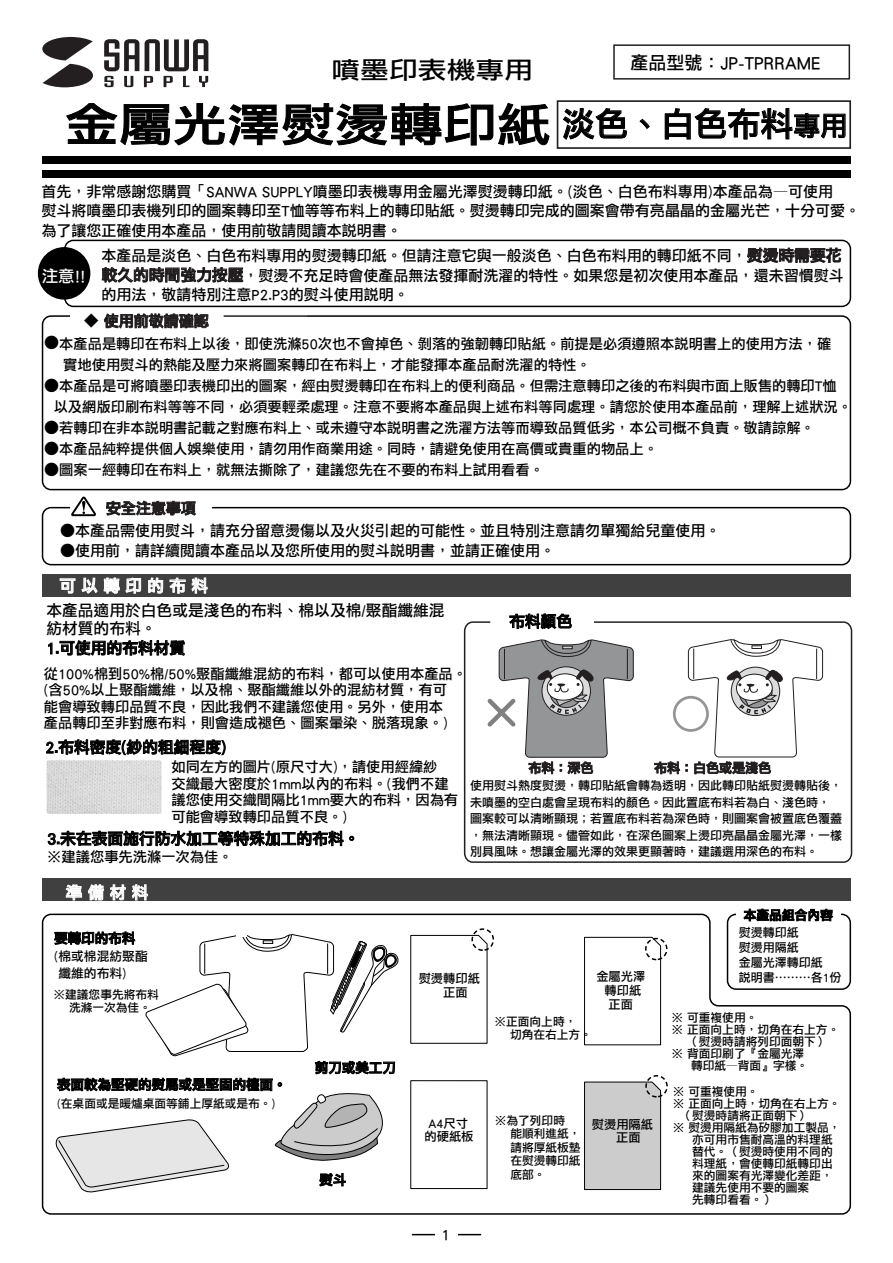
<style>
.page{position:relative;width:893px;height:1263px;background:#fff}
.page>*{position:absolute;margin:0;border:0;box-sizing:border-box;transform-origin:0 0}
.t1{font:45px "DF Li Hei Md HK BF";color:#000;scale:1.2 1}
.t2{font:24px "DF Li Hei Md HK BF";color:#000;scale:1.2 1}
.t3{font:18px "DF Li Hei Md HK BF";color:#000}
.t4{font:16.5px "DF Li Hei Md HK BF";color:#fff}
.t5{font:15.75px/18px "DF Li Hei Md HK BF";color:#000}
.t6{font:15px/19.5px "DF Li Hei Md HK BF";color:#000}
.t7{font:14.25px/16.5px "DF Li Hei Md HK BF";color:#000}
.t8{font:13.5px "DF Li Hei Md HK BF";color:#000}
.t9{font:13.05px "DF Li Hei Md HK BF";color:#000}
.t10{font:12.75px/16.5px "DF Li Hei Md HK BF";color:#000}
.t11{font:12.3px/13.6px "DF Li Hei Md HK BF";color:#000}
.t12{font:12.15px/13.5px "DF Li Hei Md HK BF";color:#000;text-align:center}
.t13{font:12px/16.5px "DF Li Hei Md HK BF";color:#000}
.t14{font:11.7px/13.5px "DF Li Hei Md HK BF";color:#000}
.s1{font-size:33px}
.s2{font-size:27px}
.s3{font-size:15.75px}
.s4{font-size:15px}
</style>
<div class="page">
<hr style="left:412px;top:1234px;width:69px;height:1px;background:#000">
<div style="left:435px;top:1229px;width:23px;height:14px;background:#fff"></div>
<div style="left:43px;top:878px;width:807px;height:23px;background:#404040"></div>
<div style="left:42px;top:156px;width:808px;height:8px;background:#000"></div>
<div style="left:42px;top:170px;width:808px;height:8px;background:#000"></div>
<svg style="left:41px;top:913px;width:810px;height:302px"></svg>
<div style="left:42px;top:315px;width:809px;height:175px;border:2px solid #000;border-radius:9px"></div>
<svg style="left:71px;top:496px;width:25px;height:21px"></svg>
<div style="left:42px;top:507px;width:809px;height:58px;border:2px solid #000;border-radius:9px"></div>
<div style="left:64px;top:240px;width:787px;height:67px;border:2px solid #000;border-radius:9px"></div>
<div style="left:43px;top:574px;width:807px;height:22px;background:#404040"></div>
<svg style="left:410px;top:934px;width:78px;height:110px"></svg>
<div style="left:411px;top:1081px;width:76px;height:108px;background:#fff"></div>
<div style="left:410px;top:1080px;width:77px;height:109px;border:1px solid #000"></div>
<div style="left:38px;top:247px;width:52px;height:53px;background:#000;border-radius:50%"></div>
<div style="left:471px;top:928px;width:23px;height:23px;border:2px dashed #000;border-radius:50%"></div>
<svg style="left:583px;top:936px;width:85px;height:254px"></svg>
<svg style="left:104px;top:39px;width:104px;height:48px"></svg>
<svg style="left:42px;top:37px;width:51px;height:50px"></svg>
<div style="left:613px;top:44px;width:237px;height:36px;border:2px solid #231f20"></div>
<div style="left:556px;top:100px;width:295px;height:49px;border:2px solid #231f20"></div>
<svg style="left:563px;top:108px;width:64px;height:32px"></svg>
<svg style="left:639px;top:119px;width:10px;height:10px"></svg>
<svg style="left:665px;top:108px;width:180px;height:31px"></svg>
<svg style="left:66px;top:103px;width:483px;height:43px"></svg>
<div style="left:71px;top:312px;width:188px;height:25px;background:#fff"></div>
<svg style="left:104px;top:314px;width:105px;height:14px"></svg>
<hr style="left:224px;top:315px;width:82px;height:2px;background:#231f20">
<svg style="left:747px;top:248px;width:94px;height:15px"></svg>
<svg style="left:102px;top:267px;width:141px;height:16px"></svg>
<svg style="left:106px;top:501px;width:90px;height:15px"></svg>
<svg style="left:60px;top:578px;width:15px;height:15px"></svg>
<svg style="left:81px;top:578px;width:16px;height:16px"></svg>
<svg style="left:104px;top:578px;width:16px;height:15px"></svg>
<svg style="left:126px;top:578px;width:15px;height:16px"></svg>
<svg style="left:148px;top:578px;width:15px;height:15px"></svg>
<svg style="left:170px;top:578px;width:38px;height:16px"></svg>
<img style="left:47px;top:760px;width:115px;height:54px">
<div style="left:464px;top:621px;width:388px;height:242px;border:2px solid #231f20;border-radius:8px"></div>
<svg style="left:48px;top:640px;width:137px;height:16px"></svg>
<svg style="left:46px;top:739px;width:179px;height:16px"></svg>
<svg style="left:48px;top:830px;width:295px;height:16px"></svg>
<svg style="left:349px;top:836px;width:5px;height:5px"></svg>
<svg style="left:509px;top:613px;width:62px;height:16px"></svg>
<svg style="left:654px;top:639px;width:169px;height:136px"></svg>
<svg style="left:66px;top:885px;width:16px;height:15px"></svg>
<svg style="left:88px;top:884px;width:16px;height:16px"></svg>
<svg style="left:110px;top:885px;width:16px;height:15px"></svg>
<svg style="left:132px;top:885px;width:16px;height:15px"></svg>
<div style="left:735px;top:907px;width:105px;height:15px;background:#fff"></div>
<svg style="left:743px;top:909px;width:90px;height:12px"></svg>
<svg style="left:54px;top:932px;width:349px;height:261px"></svg>
<svg style="left:487px;top:639px;width:147px;height:135px"></svg>
<h2 class="t2" style="left:331px;top:58px;width:169px">噴墨印表機專用</h2>
<p class="t3" style="left:630px;top:54px;width:192px">產品型號：JP-TPRRAME</p>
<h1 class="t1" style="left:65px;top:102px;width:653px">金屬光澤熨燙轉印紙<span class="s1">淡色、白色布料</span><span class="s2">專用</span></h1>
<p class="t6" style="left:42px;top:181px;width:820px">首先，非常感謝您購買「SANWA SUPPLY噴墨印表機專用金屬光澤熨燙轉印紙。(淡色、白色布料專用)本產品為—可使用<br>熨斗將噴墨印表機列印的圖案轉印至T恤等等布料上的轉印貼紙。熨燙轉印完成的圖案會帶有亮晶晶的金屬光芒，十分可愛。為了讓您正確使用本產品，使用前敬請閱讀本說明書。</p>
<p class="t4" style="left:42px;top:267px;width:45px">注意!!</p>
<p class="t6" style="left:84px;top:311px;width:126px">◆ 使用前敬請確認</p>
<p class="t6" style="left:102px;top:246px;width:743px">本產品是淡色、白色布料專用的熨燙轉印紙。但請注意它與一般淡色、白色布料用的轉印紙不同，<span class="s3">熨燙時需要花較久的時間強力按壓</span>，熨燙不充足時會使產品無法發揮耐洗濯的特性。如果您是初次使用本產品，還未習慣熨斗的用法，敬請特別注意P2.P3的熨斗使用說明。</p>
<p class="t7" style="left:63px;top:333px;width:769px;line-height:21px;text-indent:-19px"><span class="s4">●</span>本產品是轉印在布料上以後，即使洗滌50次也不會掉色、剝落的強韌轉印貼紙。前提是必須遵照本說明書上的使用方法，確實地使用熨斗的熱能及壓力來將圖案轉印在布料上，才能發揮本產品耐洗濯的特性。</p>
<p class="t7" style="left:54px;top:375px;width:799px;line-height:21px;text-indent:-9px"><span class="s4">●</span>本產品是可將噴墨印表機印出的圖案，經由熨燙轉印在布料上的便利商品。但需注意轉印之後的布料與市面上販售的轉印T恤以及網版印刷布料等等不同，必須要輕柔處理。注意不要將本產品與上述布料等同處理。請您於使用本產品前，理解上述狀況。</p>
<p class="t7" style="left:44px;top:419px;width:772px"><span class="s4">●</span>若轉印在非本說明書記載之對應布料上、或未遵守本說明書之洗濯方法等而導致品質低劣，本公司概不負責。敬請諒解。</p>
<p class="t7" style="left:44px;top:440px;width:615px"><span class="s4">●</span>本產品純粹提供個人娛樂使用，請勿用作商業用途。同時，請避免使用在高價或貴重的物品上。</p>
<p class="t7" style="left:44px;top:461px;width:501px"><span class="s4">●</span>圖案一經轉印在布料上，就無法撕除了，建議您先在不要的布料上試用看看。</p>
<p class="t6" style="left:106px;top:498px;width:91px">安全注意事項</p>
<p class="t6" style="left:60px;top:521px;width:661px">●本產品需使用熨斗，請充分留意燙傷以及火災引起的可能性。並且特別注意請勿單獨給兒童使用。</p>
<p class="t6" style="left:60px;top:540px;width:496px">●使用前，請詳續閱讀本產品以及您所使用的熨斗說明書，並請正確使用。</p>
<p class="t4" style="left:59px;top:577px;width:150px">可 以 轉 印 的 布 料</p>
<p class="t5" style="left:46px;top:601px;width:400px">本產品適用於白色或是淺色的布料、棉以及棉/聚酯纖維混紡材質的布料。</p>
<p class="t7" style="left:44px;top:665px;width:425px">從100%棉到50%棉/50%聚酯纖維混紡的布料，都可以使用本產品。(含50%以上聚酯纖維，以及棉、聚酯纖維以外的混紡材質，有可<br>能會導致轉印品質不良，因此我們不建議您使用。另外，使用本<br>產品轉印至非對應布料，則會造成褪色、圖案暈染、脫落現象。)</p>
<p class="t5" style="left:509px;top:612px;width:64px">布料顏色</p>
<p class="t5" style="left:46px;top:639px;width:140px">1.可使用的布料材質</p>
<p class="t5" style="left:45px;top:738px;width:182px">2.布料密度(紗的粗細程度)</p>
<p class="t7" style="left:171px;top:758px;width:288px">如同左方的圖片(原尺寸大)，請使用經緯紗<br>交織最大密度於1mm以內的布料。(我們不建議您使用交織間隔比1mm要大的布料，因為有可能會導致轉印品質不良。)</p>
<p class="t5" style="left:47px;top:829px;width:314px">3.未在表面施行防水加工等特殊加工的布料。</p>
<p class="t7" style="left:47px;top:849px;width:187px">※建議您事先洗滌一次為佳。</p>
<p class="t4" style="left:66px;top:884px;width:84px">準 備 材 料</p>
<p class="t9" style="left:528px;top:761px;width:67px">布料：深色</p>
<p class="t9" style="left:654px;top:761px;width:119px">布料：白色或是淺色</p>
<p class="t13" style="left:470px;top:777px;width:373px">使用熨斗熱度熨燙，轉印貼紙會轉為透明，因此轉印貼紙熨燙轉貼後，未噴墨的空白處會呈現布料的顏色。因此置底布料若為白、淺色時，圖案較可以清晰顯現；若置底布料若為深色時，則圖案會被置底色覆蓋，無法清晰顯現。儘管如此，在深色圖案上燙印亮晶晶金屬光澤，一樣別具風味。想讓金屬光澤的效果更顯著時，建議選用深色的布料。</p>
<p class="t8" style="left:54px;top:931px;width:82px">要轉印的布料</p>
<p class="t10" style="left:58px;top:948px;width:91px;text-indent:-4px">(棉或棉混紡聚酯纖維的布料)</p>
<p class="t14" style="left:69px;top:987px;width:91px;text-indent:-16px">※建議您事先將布料洗滌一次為佳。</p>
<p class="t8" style="left:57px;top:1078px;width:231px">表面較為堅硬的熨馬或是堅固的檯面。</p>
<p class="t14" style="left:57px;top:1096px;width:220px">(在桌面或是暖爐桌面等鋪上厚紙或是布。)</p>
<p class="t8" style="left:315px;top:1061px;width:82px">剪刀或美工刀</p>
<p class="t8" style="left:319px;top:1173px;width:28px">熨斗</p>
<p class="t11" style="left:443px;top:972px;width:38px;text-indent:-24px">熨燙轉印紙正面</p>
<p class="t14" style="left:510px;top:1016px;width:83px;line-height:12px;text-indent:-16px">※正面向上時，<br>切角在右上方。</p>
<p class="t12" style="left:596px;top:970px;width:50px">金屬光澤轉印紙正面</p>
<p class="t11" style="left:424px;top:1116px;width:51px;text-align:center">A4尺寸的硬紙板</p>
<p class="t6" style="left:441px;top:1225px;width:10px">1</p>
<p class="t14" style="left:510px;top:1113px;width:72px;text-indent:-16px">※為了列印時<br>能順利進紙，請將厚紙板墊在熨燙轉印紙底部。</p>
<p class="t12" style="left:616px;top:1117px;width:38px;text-align:left;text-indent:-24px">熨燙用隔紙正面</p>
<p class="t10" style="left:743px;top:907px;width:91px">本產品組合內容</p>
<p class="t13" style="left:738px;top:925px;width:104px;line-height:15px">熨燙轉印紙<br>熨燙用隔紙<br>金屬光澤轉印紙<br>說明書………各1份</p>
<p class="t14" style="left:671px;top:1010px;width:87px">※ 可重複使用。</p>
<p class="t14" style="left:671px;top:1022px;width:169px">※ 正面向上時，切角在右上方。</p>
<p class="t14" style="left:687px;top:1034px;width:142px">（熨燙時請將列印面朝下）</p>
<p class="t14" style="left:671px;top:1046px;width:134px">※ 背面印刷了『金屬光澤</p>
<p class="t14" style="left:691px;top:1058px;width:118px">轉印紙—背面』字樣。</p>
<p class="t14" style="left:672px;top:1085px;width:87px">※ 可重複使用。</p>
<p class="t14" style="left:672px;top:1097px;width:169px">※ 正面向上時，切角在右上方。</p>
<p class="t14" style="left:680px;top:1109px;width:130px">（熨燙時請將正面朝下）</p>
<p class="t14" style="left:672px;top:1121px;width:169px">※ 熨燙用隔紙為矽膠加工製品，</p>
<p class="t14" style="left:692px;top:1133px;width:142px">亦可用市售耐高溫的料理紙</p>
<p class="t14" style="left:692px;top:1145px;width:142px">替代。（熨燙時使用不同的</p>
<p class="t14" style="left:692px;top:1157px;width:142px">料理紙，會使轉印紙轉印出</p>
<p class="t14" style="left:692px;top:1169px;width:142px">來的圖案有光澤變化差距，</p>
<p class="t14" style="left:692px;top:1181px;width:118px">建議先使用不要的圖案</p>
<p class="t14" style="left:692px;top:1193px;width:83px">先轉印看看。）</p>
</div>
